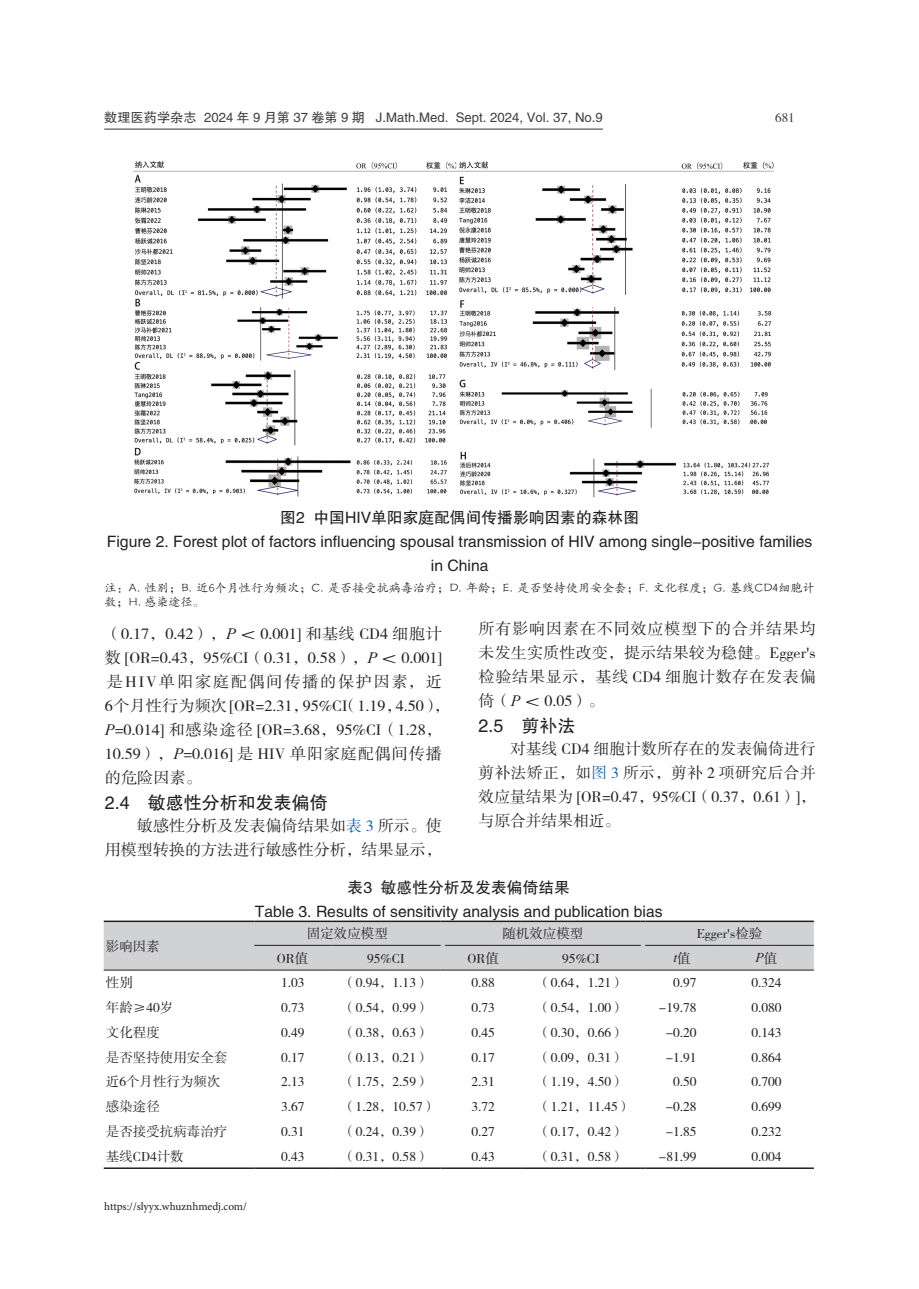
<style>
.page{position:relative;width:919px;height:1289px;background:#fff}
.page>*{position:absolute;margin:0;border:0;box-sizing:border-box;transform-origin:0 0}
._13_正文二级标题{font:18px "FZHTK GBK1 0";color:#231f20}
._11_正文{font:15.75px/24px "FZSSK GBK1 0";color:#231f20;text-align:justify}
._15_图表名{font:15.75px "FZHTK GBK1 0";color:#231f20}
._15_1_图表内容{font:13.5px "FZSSK GBK1 0";color:#231f20}
._15_1_图表内容-2{font:italic 13.5px "Times New Roman";color:#231f20}
.t1{font:13.2px "FZHTK GBK1 0";color:#3e3e3f}
.t2{font:13.2px "FZSSK GBK1 0";color:#3e3e3f}
._14_图表注释{font:12px/13.5px "FZKTK GBK1 0";letter-spacing:.01em;color:#231f20}
.t3{font:11.25px "Minion Pro";color:#231f20}
.s1{font-family:"Times New Roman";font-style:italic}
.s2{color:#175d9e}
.s3{font-family:"FZSSK GBK1 0";font-style:normal}
</style>
<div class="page">
<hr style="left:104px;top:129px;width:499px;height:1px;background:#3e3e3f">
<img style="left:133px;top:161px;width:641px;height:337px">
<hr style="left:104px;top:1167px;width:150px;height:1px;background:#231f20">
<hr style="left:254px;top:1167px;width:77px;height:1px;background:#231f20">
<hr style="left:331px;top:1167px;width:109px;height:1px;background:#231f20">
<hr style="left:445px;top:1167px;width:76px;height:1px;background:#231f20">
<hr style="left:521px;top:1167px;width:119px;height:1px;background:#231f20">
<hr style="left:645px;top:1167px;width:74px;height:1px;background:#231f20">
<hr style="left:719px;top:1167px;width:94px;height:1px;background:#231f20">
<svg style="left:104px;top:920px;width:709px;height:50px;background:#c9cacc"></svg>
<hr style="left:645px;top:920px;width:74px;height:2px;background:#231f20">
<hr style="left:719px;top:920px;width:94px;height:2px;background:#231f20">
<hr style="left:254px;top:944px;width:77px;height:1px;background:#231f20">
<hr style="left:331px;top:944px;width:109px;height:1px;background:#231f20">
<hr style="left:445px;top:944px;width:76px;height:1px;background:#231f20">
<hr style="left:521px;top:944px;width:119px;height:1px;background:#231f20">
<hr style="left:645px;top:944px;width:74px;height:1px;background:#231f20">
<hr style="left:719px;top:944px;width:94px;height:1px;background:#231f20">
<p class="t1" style="left:104px;top:111px;width:500px">数理医药学杂志 2024 年 9 月第 37 卷第 9 期 J.Math.Med. Sept. 2024, Vol. 37, No.9</p>
<p class="t2" style="left:775px;top:111px;width:21px">681</p>
<p class="_15_图表名" style="left:280px;top:509px;width:360px">图2 中国HIV单阳家庭配偶间传播影响因素的森林图</p>
<p class="_15_图表名" style="left:107px;top:533px;width:707px">Figure 2. Forest plot of factors influencing spousal transmission of HIV among single-positive families</p>
<p class="_15_图表名" style="left:431px;top:557px;width:59px">in China</p>
<p class="_14_图表注释" style="left:105px;top:581px;width:711px">注：A. 性别；B. 近6个月性行为频次；C. 是否接受抗病毒治疗；D. 年龄；E. 是否坚持使用安全套；F. 文化程度；G. 基线CD4细胞计数；H. 感染途径。</p>
<p class="_11_正文" style="left:105px;top:622px;width:347px;text-align:left">（0.17，0.42），<span class="s1">P</span> ＜ 0.001] 和基线 CD4 细胞计数 [OR=0.43，95%CI（0.31，0.58），<span class="s1">P</span> ＜ 0.001]是HIV单阳家庭配偶间传播的保护因素，近<br>6个月性行为频次 [OR=2.31，95%CI（1.19，4.50），<br><span class="s1">P</span>=0.014] 和感染途径 [OR=3.68，95%CI（1.28，<br>10.59），<span class="s1">P</span>=0.016] 是 HIV 单阳家庭配偶间传播的危险因素。</p>
<p class="_13_正文二级标题" style="left:105px;top:792px;width:224px">2.4 敏感性分析和发表偏倚</p>
<p class="_11_正文" style="left:105px;top:814px;width:339px;text-align:right">敏感性分析及发表偏倚结果如<span class="s2">表 3</span> 所示。使<br>用模型转换的方法进行敏感性分析，结果显示，</p>
<p class="_11_正文" style="left:478px;top:617px;width:339px">所有影响因素在不同效应模型下的合并结果均未发生实质性改变，提示结果较为稳健。Egger's检验结果显示，基线 CD4 细胞计数存在发表偏倚（<span class="s1">P</span> ＜ 0.05）。</p>
<p class="_13_正文二级标题" style="left:478px;top:716px;width:98px">2.5 剪补法</p>
<p class="_11_正文" style="left:478px;top:737px;width:339px;text-indent:32px">对基线 CD4 细胞计数所存在的发表偏倚进行剪补法矫正，如<span class="s2">图 3</span> 所示，剪补 2 项研究后合并效应量结果为 [OR=0.47，95%CI（0.37，0.61）]，与原合并结果相近。</p>
<p class="_15_1_图表内容" style="left:106px;top:938px;width:55px">影响因素</p>
<p class="_15_图表名" style="left:347px;top:878px;width:224px">表3 敏感性分析及发表偏倚结果</p>
<p class="_15_图表名" style="left:255px;top:902px;width:409px">Table 3. Results of sensitivity analysis and publication bias</p>
<p class="_15_1_图表内容" style="left:307px;top:926px;width:82px">固定效应模型</p>
<p class="_15_1_图表内容" style="left:502px;top:926px;width:82px">随机效应模型</p>
<p class="_15_1_图表内容" style="left:696px;top:926px;width:67px">Egger's检验</p>
<p class="_15_1_图表内容" style="left:277px;top:950px;width:33px">OR值</p>
<p class="_15_1_图表内容" style="left:367px;top:950px;width:39px">95%CI</p>
<p class="_15_1_图表内容" style="left:467px;top:950px;width:33px">OR值</p>
<p class="_15_1_图表内容" style="left:562px;top:950px;width:39px">95%CI</p>
<p class="_15_1_图表内容-2" style="left:673px;top:948px;width:19px">t<span class="s3">值</span></p>
<p class="_15_1_图表内容-2" style="left:755px;top:948px;width:23px">P<span class="s3">值</span></p>
<p class="_15_1_图表内容" style="left:106px;top:975px;width:28px">性别</p>
<p class="_15_1_图表内容" style="left:281px;top:975px;width:25px">1.03</p>
<p class="_15_1_图表内容" style="left:342px;top:975px;width:89px">（0.94，1.13）</p>
<p class="_15_1_图表内容" style="left:471px;top:975px;width:25px">0.88</p>
<p class="_15_1_图表内容" style="left:537px;top:975px;width:89px">（0.64，1.21）</p>
<p class="_15_1_图表内容" style="left:673px;top:975px;width:25px">0.97</p>
<p class="_15_1_图表内容" style="left:751px;top:975px;width:32px">0.324</p>
<p class="_15_1_图表内容" style="left:106px;top:1000px;width:69px">年龄≥40岁</p>
<p class="_15_1_图表内容" style="left:281px;top:1000px;width:25px">0.73</p>
<p class="_15_1_图表内容" style="left:342px;top:1000px;width:89px">（0.54，0.99）</p>
<p class="_15_1_图表内容" style="left:471px;top:1000px;width:25px">0.73</p>
<p class="_15_1_图表内容" style="left:537px;top:1000px;width:89px">（0.54，1.00）</p>
<p class="_15_1_图表内容" style="left:659px;top:1000px;width:39px">-19.78</p>
<p class="_15_1_图表内容" style="left:751px;top:1000px;width:32px">0.080</p>
<p class="_15_1_图表内容" style="left:106px;top:1025px;width:55px">文化程度</p>
<p class="_15_1_图表内容" style="left:281px;top:1025px;width:25px">0.49</p>
<p class="_15_1_图表内容" style="left:342px;top:1025px;width:89px">（0.38，0.63）</p>
<p class="_15_1_图表内容" style="left:471px;top:1025px;width:25px">0.45</p>
<p class="_15_1_图表内容" style="left:537px;top:1025px;width:89px">（0.30，0.66）</p>
<p class="_15_1_图表内容" style="left:665px;top:1025px;width:32px">-0.20</p>
<p class="_15_1_图表内容" style="left:751px;top:1025px;width:32px">0.143</p>
<p class="_15_1_图表内容" style="left:106px;top:1049px;width:123px">是否坚持使用安全套</p>
<p class="_15_1_图表内容" style="left:281px;top:1049px;width:25px">0.17</p>
<p class="_15_1_图表内容" style="left:342px;top:1049px;width:89px">（0.13，0.21）</p>
<p class="_15_1_图表内容" style="left:471px;top:1049px;width:25px">0.17</p>
<p class="_15_1_图表内容" style="left:537px;top:1049px;width:89px">（0.09，0.31）</p>
<p class="_15_1_图表内容" style="left:665px;top:1049px;width:32px">-1.91</p>
<p class="_15_1_图表内容" style="left:751px;top:1049px;width:32px">0.864</p>
<p class="_15_1_图表内容" style="left:106px;top:1074px;width:116px">近6个月性行为频次</p>
<p class="_15_1_图表内容" style="left:281px;top:1074px;width:25px">2.13</p>
<p class="_15_1_图表内容" style="left:342px;top:1074px;width:89px">（1.75，2.59）</p>
<p class="_15_1_图表内容" style="left:471px;top:1074px;width:25px">2.31</p>
<p class="_15_1_图表内容" style="left:537px;top:1074px;width:89px">（1.19，4.50）</p>
<p class="_15_1_图表内容" style="left:673px;top:1074px;width:25px">0.50</p>
<p class="_15_1_图表内容" style="left:751px;top:1074px;width:32px">0.700</p>
<p class="_15_1_图表内容" style="left:106px;top:1099px;width:55px">感染途径</p>
<p class="_15_1_图表内容" style="left:281px;top:1099px;width:25px">3.67</p>
<p class="_15_1_图表内容" style="left:342px;top:1099px;width:96px">（1.28，10.57）</p>
<p class="_15_1_图表内容" style="left:471px;top:1099px;width:25px">3.72</p>
<p class="_15_1_图表内容" style="left:537px;top:1099px;width:96px">（1.21，11.45）</p>
<p class="_15_1_图表内容" style="left:665px;top:1099px;width:32px">-0.28</p>
<p class="_15_1_图表内容" style="left:751px;top:1099px;width:32px">0.699</p>
<p class="_15_1_图表内容" style="left:106px;top:1124px;width:123px">是否接受抗病毒治疗</p>
<p class="_15_1_图表内容" style="left:281px;top:1124px;width:25px">0.31</p>
<p class="_15_1_图表内容" style="left:342px;top:1124px;width:89px">（0.24，0.39）</p>
<p class="_15_1_图表内容" style="left:471px;top:1124px;width:25px">0.27</p>
<p class="_15_1_图表内容" style="left:537px;top:1124px;width:89px">（0.17，0.42）</p>
<p class="_15_1_图表内容" style="left:665px;top:1124px;width:32px">-1.85</p>
<p class="_15_1_图表内容" style="left:751px;top:1124px;width:32px">0.232</p>
<p class="_15_1_图表内容" style="left:106px;top:1148px;width:79px">基线CD4计数</p>
<p class="_15_1_图表内容" style="left:281px;top:1148px;width:25px">0.43</p>
<p class="_15_1_图表内容" style="left:342px;top:1148px;width:89px">（0.31，0.58）</p>
<p class="_15_1_图表内容" style="left:471px;top:1148px;width:25px">0.43</p>
<p class="_15_1_图表内容" style="left:537px;top:1148px;width:89px">（0.31，0.58）</p>
<p class="_15_1_图表内容" style="left:659px;top:1148px;width:39px">-81.99</p>
<p class="_15_1_图表内容" style="left:751px;top:1148px;width:32px">0.004</p>
<p class="t3" style="left:104px;top:1198px;width:144px">https://slyyx.whuznhmedj.com/</p>
</div>
